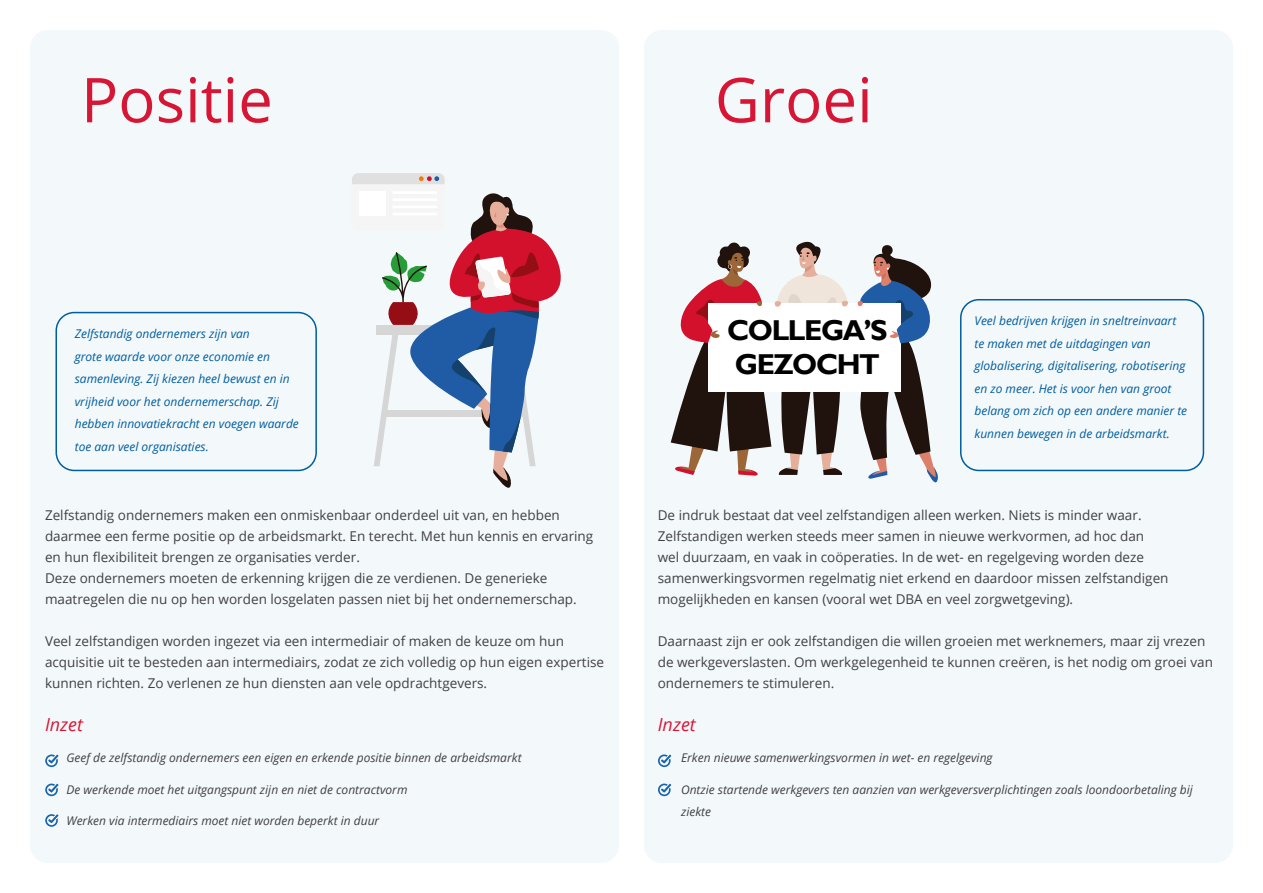
<style>
.page{position:relative;width:1263px;height:893px;background:#fff}
.page>*{position:absolute;margin:0;border:0;box-sizing:border-box;transform-origin:0 0}
.t1{font:61.8px "Open Sans";color:#d71635}
.t2{font:700 28.8px/34.5px "Gill Sans";letter-spacing:-.05em;color:#000}
.t3{font:italic 18px "Open Sans";color:#d71635}
.t4{font:13.5px/21px "Open Sans";color:#414042}
.t5{font:italic 12px/22.5px "Open Sans";color:#005d9e}
.t6{font:italic 12px/22.5px "Open Sans";color:#414042}
</style>
<div class="page">
<div style="left:30px;top:30px;width:589px;height:833px;background:#f3f8fb;border-radius:18px"></div>
<div style="left:644px;top:30px;width:589px;height:833px;background:#f3f8fb;border-radius:18px"></div>
<svg style="left:374px;top:193px;width:187px;height:295px"></svg>
<div style="left:352px;top:173px;width:93px;height:57px;background:#f5f5f5;border-radius:6px"></div>
<svg style="left:352px;top:173px;width:93px;height:11px"></svg>
<div style="left:359px;top:191px;width:27px;height:25px;background:#fff"></div>
<hr style="left:392px;top:191px;width:45px;height:3px;background:#fff">
<hr style="left:392px;top:198px;width:45px;height:3px;background:#fff">
<hr style="left:392px;top:205px;width:45px;height:3px;background:#fff">
<hr style="left:392px;top:213px;width:45px;height:2px;background:#fff">
<svg style="left:671px;top:241px;width:267px;height:242px"></svg>
<div style="left:960px;top:299px;width:244px;height:172px;border:2px solid #005d9e;border-radius:18px"></div>
<div style="left:56px;top:312px;width:261px;height:159px;border:2px solid #005d9e;border-radius:18px"></div>
<svg style="left:45px;top:754px;width:13px;height:13px"></svg>
<svg style="left:45px;top:783px;width:13px;height:13px"></svg>
<svg style="left:45px;top:814px;width:13px;height:13px"></svg>
<svg style="left:658px;top:754px;width:13px;height:13px"></svg>
<svg style="left:658px;top:783px;width:13px;height:13px"></svg>
<h1 class="t1" style="left:81px;top:58px;width:193px">Positie</h1>
<h1 class="t1" style="left:715px;top:58px;width:159px">Groei</h1>
<p class="t5" style="left:75px;top:322px;width:226px">Zelfstandig ondernemers zijn van<br>grote waarde voor onze economie en samenleving. Zij kiezen heel bewust en in vrijheid voor het ondernemerschap. Zij hebben innovatiekracht en voegen waarde toe aan veel organisaties.</p>
<p class="t4" style="left:45px;top:504px;width:550px">Zelfstandig ondernemers maken een onmiskenbaar onderdeel uit van, en hebben daarmee een ferme positie op de arbeidsmarkt. En terecht. Met hun kennis en ervaring en hun flexibiliteit brengen ze organisaties verder.<br>Deze ondernemers moeten de erkenning krijgen die ze verdienen. De generieke maatregelen die nu op hen worden losgelaten passen niet bij het ondernemerschap.</p>
<p class="t4" style="left:45px;top:630px;width:561px">Veel zelfstandigen worden ingezet via een intermediair of maken de keuze om hun acquisitie uit te besteden aan intermediairs, zodat ze zich volledig op hun eigen expertise kunnen richten. Zo verlenen ze hun diensten aan vele opdrachtgevers.</p>
<h2 class="t2" style="left:727px;top:314px;width:162px">COLLEGA’S<br>GEZOCHT</h2>
<p class="t5" style="left:974px;top:309px;width:214px">Veel bedrijven krijgen in sneltreinvaart te maken met de uitdagingen van globalisering, digitalisering, robotisering en zo meer. Het is voor hen van groot belang om zich op een andere manier te kunnen bewegen in de arbeidsmarkt.</p>
<p class="t4" style="left:658px;top:504px;width:512px">De indruk bestaat dat veel zelfstandigen alleen werken. Niets is minder waar.<br>Zelfstandigen werken steeds meer samen in nieuwe werkvormen, ad hoc dan wel duurzaam, en vaak in coöperaties. In de wet- en regelgeving worden deze samenwerkingsvormen regelmatig niet erkend en daardoor missen zelfstandigen mogelijkheden en kansen (vooral wet DBA en veel zorgwetgeving).</p>
<p class="t4" style="left:658px;top:630px;width:557px">Daarnaast zijn er ook zelfstandigen die willen groeien met werknemers, maar zij vrezen de werkgeverslasten. Om werkgelegenheid te kunnen creëren, is het nodig om groei van ondernemers te stimuleren.</p>
<h3 class="t3" style="left:45px;top:712px;width:39px">Inzet</h3>
<h3 class="t3" style="left:658px;top:712px;width:39px">Inzet</h3>
<p class="t6" style="left:66px;top:746px;width:457px">Geef de zelfstandig ondernemers een eigen en erkende positie binnen de arbeidsmarkt</p>
<p class="t6" style="left:66px;top:778px;width:342px">De werkende moet het uitgangspunt zijn en niet de contractvorm</p>
<p class="t6" style="left:66px;top:809px;width:314px">Werken via intermediairs moet niet worden beperkt in duur</p>
<p class="t6" style="left:681px;top:746px;width:313px">Erken nieuwe samenwerkingsvormen in wet- en regelgeving</p>
<p class="t6" style="left:681px;top:778px;width:513px">Ontzie startende werkgevers ten aanzien van werkgeversverplichtingen zoals loondoorbetaling bij ziekte</p>
</div>
